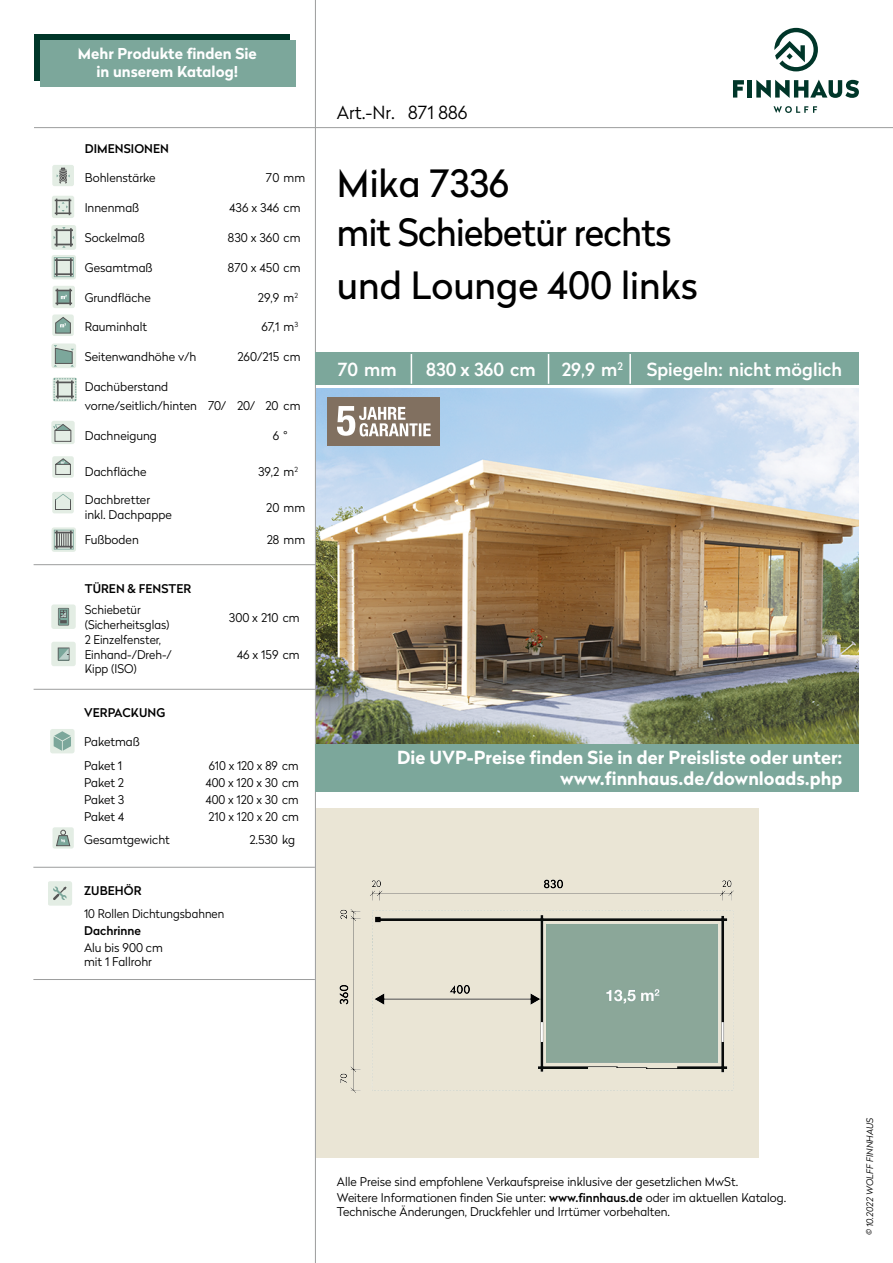
<style>
.page{position:relative;width:893px;height:1263px;background:#fff}
.page>*{position:absolute;margin:0;border:0;box-sizing:border-box;transform-origin:0 0}
.t1{font:37.5px/51px "Radikal";color:#000}
.t2{font:700 18px/21.6px "Radikal";color:#fff;text-align:right}
.t3{font:500 18px "Radikal";color:#fff}
.t4{font:300 18px "Radikal";color:#000}
.t5{font:700 15px/18px "Radikal";color:#fff;text-align:center}
.t6{font:300 12px/14.4px "Radikal";color:#000}
.t7{font:500 12px "Radikal";letter-spacing:.005em;color:#000}
.t8{font:300 12px "Radikal";color:#000;scale:.96 1}
.t9{font:italic 300 9px "Radikal";color:#000}
.s1{font-weight:500}
</style>
<div class="page">
<img style="left:316px;top:388px;width:543px;height:356px">
<div style="left:34px;top:34px;width:255px;height:46px;background:#003629"></div>
<hr style="left:316px;top:127px;width:577px;height:1px;background:#9c9d9d">
<hr style="left:315px;top:0;width:1px;height:1263px;background:#9c9d9d">
<div style="left:40px;top:41px;width:255px;height:46px;background:#7ca79b"></div>
<div style="left:316px;top:808px;width:442px;height:350px;background:#eae5d5"></div>
<div style="left:315px;top:352px;width:544px;height:32px;background:#7ca79b"></div>
<div style="left:328px;top:397px;width:112px;height:48px;background:#817060"></div>
<svg style="left:337px;top:406px;width:94px;height:30px"></svg>
<div style="left:52px;top:165px;width:22px;height:21px;background:#e3ede4;border-radius:2px"></div>
<svg style="left:57px;top:168px;width:13px;height:15px"></svg>
<div style="left:52px;top:196px;width:22px;height:22px;background:#e3ede4;border-radius:2px"></div>
<svg style="left:55px;top:199px;width:16px;height:16px"></svg>
<div style="left:51px;top:225px;width:25px;height:25px;background:#e3ede4;border-radius:3px"></div>
<svg style="left:54px;top:227px;width:20px;height:21px"></svg>
<div style="left:52px;top:255px;width:24px;height:24px;background:linear-gradient(to right,#cfdfd5,#d7e5db);border-radius:3px"></div>
<svg style="left:54px;top:257px;width:20px;height:20px"></svg>
<div style="left:53px;top:286px;width:22px;height:22px;background:#e3ede4;border-radius:2px"></div>
<svg style="left:55px;top:289px;width:17px;height:16px"></svg>
<div style="left:52px;top:314px;width:22px;height:22px;background:#e3ede4;border-radius:2px"></div>
<svg style="left:55px;top:317px;width:16px;height:17px"></svg>
<div style="left:51px;top:343px;width:25px;height:25px;background:#e3ede4;border-radius:3px"></div>
<svg style="left:54px;top:345px;width:20px;height:22px"></svg>
<svg style="left:53px;top:377px;width:24px;height:24px"></svg>
<svg style="left:54px;top:378px;width:23px;height:23px"></svg>
<div style="left:51px;top:421px;width:24px;height:23px;background:#e3ede4;border-radius:2px"></div>
<svg style="left:53px;top:424px;width:19px;height:18px"></svg>
<div style="left:52px;top:456px;width:22px;height:22px;background:#e3ede4;border-radius:2px"></div>
<svg style="left:55px;top:458px;width:16px;height:17px"></svg>
<div style="left:52px;top:492px;width:22px;height:21px;background:#e3ede4;border-radius:2px"></div>
<svg style="left:55px;top:494px;width:16px;height:16px"></svg>
<svg style="left:52px;top:527px;width:24px;height:25px"></svg>
<svg style="left:54px;top:530px;width:20px;height:20px"></svg>
<div style="left:48px;top:881px;width:24px;height:24px;background:#e3ede4;border-radius:3px"></div>
<svg style="left:53px;top:886px;width:14px;height:14px"></svg>
<div style="left:50px;top:729px;width:25px;height:24px;background:#e3ede4;border-radius:3px"></div>
<svg style="left:54px;top:731px;width:17px;height:20px"></svg>
<div style="left:53px;top:827px;width:21px;height:21px;background:#e3ede4;border-radius:2px"></div>
<svg style="left:56px;top:830px;width:15px;height:16px"></svg>
<hr style="left:411px;top:354px;width:1px;height:30px;background:#fff">
<hr style="left:548px;top:354px;width:1px;height:30px;background:#fff">
<hr style="left:629px;top:354px;width:2px;height:30px;background:#fff">
<hr style="left:34px;top:564px;width:282px;height:1px;background:#9c9d9d">
<hr style="left:34px;top:689px;width:282px;height:1px;background:#9c9d9d">
<hr style="left:33px;top:979px;width:282px;height:1px;background:#9c9d9d">
<hr style="left:34px;top:127px;width:281px;height:1px;background:#9c9d9d">
<hr style="left:33px;top:867px;width:282px;height:1px;background:#9c9d9d">
<div style="left:52px;top:604px;width:24px;height:25px;background:#e3ede4;border-radius:3px"></div>
<svg style="left:58px;top:608px;width:11px;height:17px"></svg>
<div style="left:52px;top:642px;width:24px;height:24px;background:#e3ede4;border-radius:3px"></div>
<svg style="left:58px;top:647px;width:12px;height:13px"></svg>
<div style="left:316px;top:744px;width:543px;height:48px;background:#7ca79b"></div>
<svg style="left:774px;top:28px;width:44px;height:43px"></svg>
<svg style="left:773px;top:106px;width:44px;height:7px"></svg>
<svg style="left:733px;top:80px;width:11px;height:18px"></svg>
<hr style="left:748px;top:80px;width:4px;height:18px;background:#003629">
<svg style="left:756px;top:80px;width:103px;height:18px"></svg>
<img style="left:339px;top:879px;width:395px;height:213px">
<p class="t5" style="left:78px;top:44px;width:181px">Mehr Produkte finden Sie in unserem Katalog!</p>
<p class="t7" style="left:85px;top:140px;width:86px">DIMENSIONEN</p>
<p class="t6" style="left:85px;top:170px;width:72px">Bohlenstärke</p>
<p class="t6" style="left:266px;top:170px;width:41px">70 mm</p>
<p class="t6" style="left:85px;top:200px;width:56px">Innenmaß</p>
<p class="t6" style="left:229px;top:200px;width:73px">436 x 346 cm</p>
<p class="t6" style="left:85px;top:230px;width:62px">Sockelmaß</p>
<p class="t6" style="left:228px;top:230px;width:74px">830 x 360 cm</p>
<p class="t6" style="left:85px;top:260px;width:69px">Gesamtmaß</p>
<p class="t6" style="left:228px;top:260px;width:74px">870 x 450 cm</p>
<p class="t6" style="left:85px;top:289px;width:68px">Grundfläche</p>
<p class="t6" style="left:258px;top:289px;width:42px">29,9 m<sup>2</sup></p>
<p class="t6" style="left:85px;top:319px;width:64px">Rauminhalt</p>
<p class="t6" style="left:261px;top:319px;width:38px">67,1 m<sup>3</sup></p>
<p class="t6" style="left:85px;top:349px;width:113px">Seitenwandhöhe v/h</p>
<p class="t6" style="left:237px;top:349px;width:65px">260/215 cm</p>
<p class="t6" style="left:85px;top:376px;width:217px;line-height:19.5px">Dachüberstand<br>vorne/seitlich/hinten 70/ 20/ 20 cm</p>
<p class="t6" style="left:85px;top:428px;width:74px">Dachneigung</p>
<p class="t6" style="left:273px;top:428px;width:16px">6 °</p>
<p class="t6" style="left:85px;top:464px;width:63px">Dachfläche</p>
<p class="t6" style="left:258px;top:464px;width:41px">39,2 m<sup>2</sup></p>
<p class="t6" style="left:85px;top:492px;width:89px">Dachbretter inkl. Dachpappe</p>
<p class="t6" style="left:266px;top:499px;width:41px">20 mm</p>
<p class="t6" style="left:85px;top:532px;width:56px">Fußboden</p>
<p class="t6" style="left:267px;top:532px;width:40px">28 mm</p>
<p class="t7" style="left:85px;top:580px;width:108px">TÜREN &amp; FENSTER</p>
<p class="t6" style="left:85px;top:602px;width:86px">Schiebetür (Sicherheitsglas)</p>
<p class="t6" style="left:229px;top:609px;width:72px">300 x 210 cm</p>
<p class="t6" style="left:85px;top:632px;width:89px">2 Einzelfenster,<br>Einhand-/Dreh-/<br>Kipp (ISO)</p>
<p class="t6" style="left:237px;top:647px;width:64px">46 x 159 cm</p>
<p class="t7" style="left:84px;top:704px;width:83px">VERPACKUNG</p>
<p class="t6" style="left:84px;top:730px;width:57px;line-height:23.4px">Paketmaß<br>Paket 1</p>
<p class="t6" style="left:209px;top:758px;width:91px">610 x 120 x 89 cm</p>
<p class="t6" style="left:84px;top:775px;width:42px">Paket 2</p>
<p class="t6" style="left:205px;top:775px;width:95px">400 x 120 x 30 cm</p>
<p class="t6" style="left:84px;top:792px;width:42px">Paket 3</p>
<p class="t6" style="left:205px;top:792px;width:95px">400 x 120 x 30 cm</p>
<p class="t6" style="left:84px;top:809px;width:42px">Paket 4</p>
<p class="t6" style="left:209px;top:809px;width:92px">210 x 120 x 20 cm</p>
<p class="t6" style="left:84px;top:832px;width:87px">Gesamtgewicht</p>
<p class="t6" style="left:249px;top:832px;width:47px">2.530 kg</p>
<p class="t7" style="left:84px;top:882px;width:59px">ZUBEHÖR</p>
<p class="t8" style="left:84px;top:905px;width:148px">10 Rollen Dichtungsbahnen</p>
<p class="t7" style="left:84px;top:922px;width:59px">Dachrinne</p>
<p class="t6" style="left:84px;top:939px;width:80px">Alu bis 900 cm mit 1 Fallrohr</p>
<h2 class="t4" style="left:337px;top:100px;width:132px">Art.-Nr. 871 886</h2>
<h1 class="t1" style="left:337px;top:156px;width:363px">Mika 7336<br>mit Schiebetür rechts und Lounge 400 links</h1>
<h2 class="t3" style="left:338px;top:356px;width:60px">70 mm</h2>
<h2 class="t3" style="left:426px;top:356px;width:111px">830 x 360 cm</h2>
<h2 class="t3" style="left:562px;top:356px;width:63px">29,9 m<sup>2</sup></h2>
<h2 class="t3" style="left:647px;top:356px;width:197px">Spiegeln: nicht möglich</h2>
<h2 class="t2" style="left:397px;top:745px;width:447px">Die UVP-Preise finden Sie in der Preisliste oder unter: www.finnhaus.de/downloads.php</h2>
<p class="t6" style="left:337px;top:1174px;width:403px">Alle Preise sind empfohlene Verkaufspreise inklusive der gesetzlichen MwSt.</p>
<p class="t6" style="left:337px;top:1190px;width:451px">Weitere Informationen finden Sie unter: <span class="s1">www.finnhaus.de</span> oder im aktuellen Katalog.<br>Technische Änderungen, Druckfehler und Irrtümer vorbehalten.</p>
<p class="t9" style="left:864px;top:1235px;width:119px;rotate:-90deg">© 10.2022 WOLFF FINNHAUS</p>
</div>
